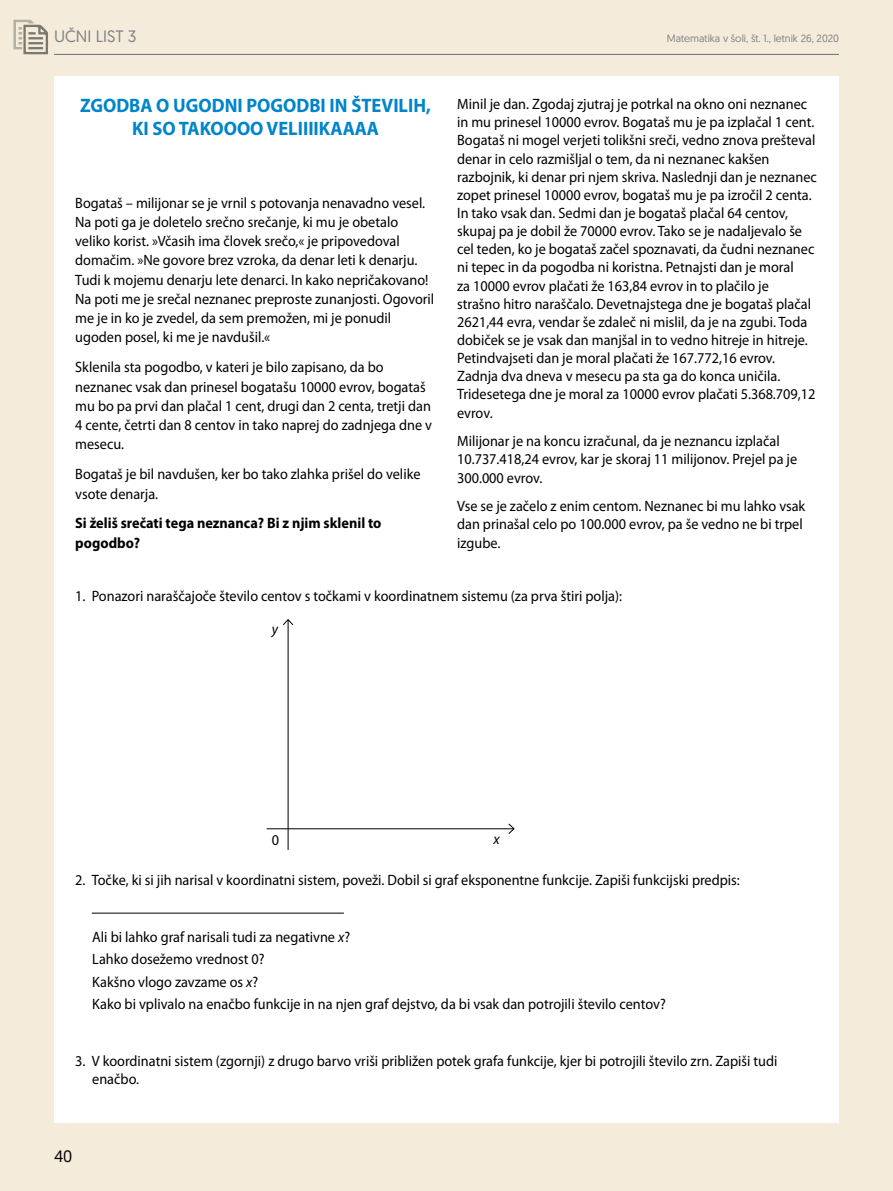
<style>
.page{position:relative;width:893px;height:1191px;background:#f5ebda}
.page>*{position:absolute;margin:0;border:0;box-sizing:border-box;transform-origin:0 0}
.t1{font:700 19.5px/22.6px "Myriad Pro";color:#0084ca;text-align:center;scale:.95 1}
.t2{font:16.5px "Geomanist";color:#808285}
.t3{font:16.5px "Geomanist";color:#000}
.t4{font:15px/18.1px "Myriad Pro";color:#000;scale:.95 1}
.t5{font:700 15px/19.2px "Myriad Pro";color:#000;scale:.95 1}
.t6{font:italic 15px "Myriad Pro";color:#000;scale:.95 1}
.t7{font:10.5px "Geomanist";color:#808285}
.s1{font-style:italic}
</style>
<div class="page">
<hr style="left:54px;top:54px;width:785px;height:1px;background:#6d6e71">
<svg style="left:13px;top:20px;width:35px;height:34px"></svg>
<div style="left:54px;top:77px;width:785px;height:492px;background:#fff"></div>
<div style="left:54px;top:569px;width:785px;height:554px;background:#fff"></div>
<hr style="left:92px;top:913px;width:252px;height:1px;background:#000">
<hr style="left:288px;top:619px;width:1px;height:231px;background:#000">
<svg style="left:283px;top:619px;width:11px;height:7px"></svg>
<hr style="left:267px;top:828px;width:247px;height:1px;background:#000">
<svg style="left:508px;top:823px;width:7px;height:11px"></svg>
<p class="t2" style="left:54px;top:26px;width:84px">UČNI LIST 3</p>
<p class="t7" style="left:667px;top:31px;width:174px">Matematika v šoli, št. 1., letnik 26, 2020</p>
<h1 class="t1" style="left:80px;top:94px;width:371px">ZGODBA O UGODNI POGODBI IN ŠTEVILIH,<br>KI SO TAKOOOO VELIIIIKAAAA</h1>
<p class="t4" style="left:75px;top:193px;width:379px;line-height:19.2px">Bogataš – milijonar se je vrnil s potovanja nenavadno vesel.<br>Na poti ga je doletelo srečno srečanje, ki mu je obetalo veliko korist. »Včasih ima človek srečo,« je pripovedoval domačim. »Ne govore brez vzroka, da denar leti k denarju.<br>Tudi k mojemu denarju lete denarci. In kako nepričakovano!<br>Na poti me je srečal neznanec preproste zunanjosti. Ogovoril me je in ko je zvedel, da sem premožen, mi je ponudil ugoden posel, ki me je navdušil.«</p>
<p class="t4" style="left:75px;top:357px;width:377px;line-height:19.2px">Sklenila sta pogodbo, v kateri je bilo zapisano, da bo neznanec vsak dan prinesel bogatašu 10000 evrov, bogataš mu bo pa prvi dan plačal 1 cent, drugi dan 2 centa, tretji dan 4 cente, četrti dan 8 centov in tako naprej do zadnjega dne v mesecu.</p>
<p class="t4" style="left:75px;top:464px;width:365px;line-height:19.2px">Bogataš je bil navdušen, ker bo tako zlahka prišel do velike vsote denarja.</p>
<p class="t5" style="left:75px;top:513px;width:324px">Si želiš srečati tega neznanca? Bi z njim sklenil to pogodbo?</p>
<p class="t4" style="left:457px;top:95px;width:380px">Minil je dan. Zgodaj zjutraj je potrkal na okno oni neznanec in mu prinesel 10000 evrov. Bogataš mu je pa izplačal 1 cent.<br>Bogataš ni mogel verjeti tolikšni sreči, vedno znova prešteval denar in celo razmišljal o tem, da ni neznanec kakšen razbojnik, ki denar pri njem skriva. Naslednji dan je neznanec zopet prinesel 10000 evrov, bogataš mu je pa izročil 2 centa.<br>In tako vsak dan. Sedmi dan je bogataš plačal 64 centov, skupaj pa je dobil že 70000 evrov. Tako se je nadaljevalo še cel teden, ko je bogataš začel spoznavati, da čudni neznanec ni tepec in da pogodba ni koristna. Petnajsti dan je moral<br>za 10000 evrov plačati že 163,84 evrov in to plačilo je<br>strašno hitro naraščalo. Devetnajstega dne je bogataš plačal 2621,44 evra, vendar še zdaleč ni mislil, da je na zgubi. Toda dobiček se je vsak dan manjšal in to vedno hitreje in hitreje.<br>Petindvajseti dan je moral plačati že 167.772,16 evrov.<br>Zadnja dva dneva v mesecu pa sta ga do konca uničila.<br>Tridesetega dne je moral za 10000 evrov plačati 5.368.709,12 evrov.</p>
<p class="t4" style="left:457px;top:432px;width:359px">Milijonar je na koncu izračunal, da je neznancu izplačal<br>10.737.418,24 evrov, kar je skoraj 11 milijonov. Prejel pa je<br>300.000 evrov.</p>
<p class="t4" style="left:457px;top:497px;width:368px">Vse se je začelo z enim centom. Neznanec bi mu lahko vsak dan prinašal celo po 100.000 evrov, pa še vedno ne bi trpel izgube.</p>
<p class="t4" style="left:75px;top:587px;width:577px">1. Ponazori naraščajoče število centov s točkami v koordinatnem sistemu (za prva štiri polja):</p>
<p class="t6" style="left:272px;top:621px;width:8px">y</p>
<p class="t4" style="left:272px;top:831px;width:9px">0</p>
<p class="t6" style="left:493px;top:830px;width:8px">x</p>
<p class="t4" style="left:75px;top:870px;width:701px">2. Točke, ki si jih narisal v koordinatni sistem, poveži. Dobil si graf eksponentne funkcije. Zapiši funkcijski predpis:</p>
<p class="t4" style="left:92px;top:925px;width:605px;line-height:22.2px">Ali bi lahko graf narisali tudi za negativne <span class="s1">x</span>?<br>Lahko dosežemo vrednost 0?<br>Kakšno vlogo zavzame os <span class="s1">x</span>?<br>Kako bi vplivalo na enačbo funkcije in na njen graf dejstvo, da bi vsak dan potrojili število centov?</p>
<p class="t4" style="left:92px;top:1051px;width:723px;text-indent:-17px">3. V koordinatni sistem (zgornji) z drugo barvo vriši približen potek grafa funkcije, kjer bi potrojili število zrn. Zapiši tudi enačbo.</p>
<p class="t3" style="left:54px;top:1145px;width:20px">40</p>
</div>
